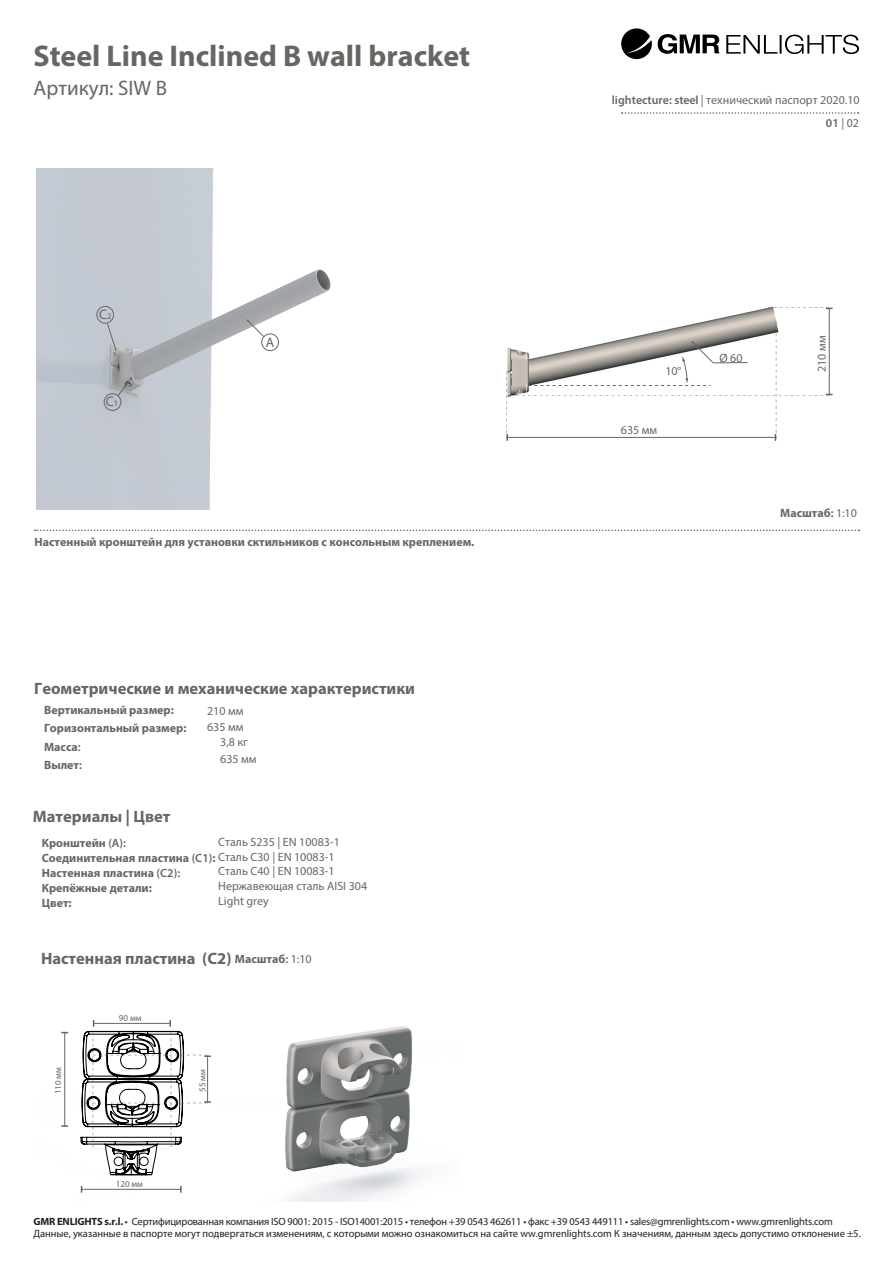
<style>
.page{position:relative;width:893px;height:1263px;background:#fff}
.page>*{position:absolute;margin:0;border:0;box-sizing:border-box;transform-origin:0 0}
.t1{font:700 30px "Myriad Pro";color:#656762}
.t2{font:21px "Myriad Pro";color:#656762}
.t3{font:700 16.5px "Myriad Pro";color:#656762}
.t4{font:13.8px "Myriad Pro";color:#656762}
.t5{font:700 12px/15px "Myriad Pro";color:#656762}
.t6{font:12px/14.9px "Myriad Pro";color:#656762}
.t7{font:10.5px/12px "Myriad Pro";letter-spacing:-.005em;color:#231f20}
.t8{font:9px "Myriad Pro";color:#656762}
.s1{font-size:8.7px}
.s2{font-weight:600}
.s3{font-size:12px}
.s4{font-weight:600;font-size:12px}
.s5{font-weight:400;font-size:12px}
.s6{font-weight:400}
.s7{font-weight:700}
</style>
<div class="page">
<svg style="left:35px;top:529px;width:824px;height:2px"></svg>
<svg style="left:622px;top:112px;width:237px;height:2px"></svg>
<img style="left:61px;top:1026px;width:361px;height:175px">
<hr style="left:82px;top:1189px;width:99px;height:1px;background:#656762">
<svg style="left:180px;top:1186px;width:2px;height:7px"></svg>
<hr style="left:64px;top:1032px;width:1px;height:94px;background:#656762">
<svg style="left:61px;top:1125px;width:7px;height:2px"></svg>
<svg style="left:81px;top:1020px;width:130px;height:158px"></svg>
<img style="left:37px;top:169px;width:294px;height:340px">
<div style="left:262px;top:334px;width:17px;height:17px;border:1px solid #656762;border-radius:50%"></div>
<svg style="left:247px;top:319px;width:17px;height:18px"></svg>
<div style="left:97px;top:306px;width:17px;height:17px;border:1px solid #656762;border-radius:50%"></div>
<svg style="left:107px;top:323px;width:10px;height:28px"></svg>
<div style="left:104px;top:393px;width:17px;height:18px;border:1px solid #656762;border-radius:50%"></div>
<svg style="left:117px;top:377px;width:15px;height:19px"></svg>
<img style="left:707px;top:306px;width:69px;height:15px">
<hr style="left:829px;top:308px;width:1px;height:86px;background:#656762">
<svg style="left:768px;top:307px;width:65px;height:2px"></svg>
<svg style="left:621px;top:28px;width:31px;height:31px"></svg>
<svg style="left:658px;top:34px;width:61px;height:20px"></svg>
<svg style="left:726px;top:35px;width:133px;height:19px"></svg>
<svg style="left:506px;top:321px;width:327px;height:120px"></svg>
<h1 class="t1" style="left:34px;top:36px;width:438px">Steel Line Inclined B wall bracket</h1>
<h2 class="t2" style="left:34px;top:75px;width:135px">Артикул: SIW B</h2>
<h3 class="t4" style="left:99px;top:306px;width:14px">C<span class="s1">2</span></h3>
<h3 class="t4" style="left:106px;top:393px;width:14px">C<span class="s1">1</span></h3>
<h3 class="t4" style="left:266px;top:333px;width:10px">A</h3>
<p class="t5" style="left:35px;top:534px;width:441px">Настенный кронштейн для установки сктильников с консольным креплением.</p>
<h3 class="t3" style="left:34px;top:678px;width:382px">Геометрические и механические характеристики</h3>
<p class="t5" style="left:44px;top:701px;width:144px;line-height:18.1px">Вертикальный размер:<br>Горизонтальный размер:<br>Масса<span class="s2">:<br></span>Вылет<span class="s2">:</span></p>
<p class="t6" style="left:207px;top:703px;width:38px">210 мм</p>
<p class="t6" style="left:207px;top:719px;width:38px">635 мм</p>
<p class="t6" style="left:220px;top:733px;width:38px;line-height:17.1px">3,8 кг<br>635 мм</p>
<h3 class="t3" style="left:33px;top:805px;width:139px">Материалы | Цвет</h3>
<p class="t6" style="left:218px;top:834px;width:150px">Сталь S235 | EN 10083-1<br>Сталь C30 | EN 10083-1<br>Сталь C40 | EN 10083-1<br>Нержавеющая сталь AISI 304<br>Light grey</p>
<p class="t5" style="left:42px;top:835px;width:175px">Кронштейн <span class="s2">(A):<br></span>Соединительная пластина <span class="s2">(C1)</span>:<br>Настенная пластина <span class="s2">(C2):<br></span>Крепёжные детали:<br>Цвет:</p>
<h3 class="t3" style="left:41px;top:947px;width:272px">Настенная пластина (C2) <span class="s3">Масштаб</span><span class="s4">:</span> <span class="s5">1:10</span></h3>
<p class="t8" style="left:53px;top:1094px;width:29px;rotate:-90deg">110 мм</p>
<p class="t8" style="left:119px;top:1012px;width:24px">90 мм</p>
<p class="t8" style="left:116px;top:1178px;width:29px">120 мм</p>
<p class="t8" style="left:197px;top:1092px;width:24px;rotate:-90deg">55 мм</p>
<p class="t6" style="left:612px;top:93px;width:249px"><span class="s2">lightecture: steel</span> | технический паспорт 2020.10</p>
<p class="t6" style="left:826px;top:115px;width:35px"><span class="s2">01</span> | 02</p>
<p class="t6" style="left:665px;top:363px;width:18px">10°</p>
<p class="t6" style="left:621px;top:422px;width:38px">635 мм</p>
<p class="t6" style="left:719px;top:350px;width:25px">Ø 60</p>
<p class="t6" style="left:814px;top:372px;width:38px;rotate:-90deg">210 мм</p>
<p class="t5" style="left:780px;top:505px;width:78px">Масштаб<span class="s2">:</span> <span class="s6">1:10</span></p>
<p class="t7" style="left:34px;top:1215px;width:829px"><span class="s7">GMR ENLIGHTS s.r.l.</span> • Сертифицированная компания ISO 9001: 2015 - ISO14001:2015 • телефон +39 0543 462611 • факс +39 0543 449111 • sales@gmrenlights.com • www.gmrenlights.com<br>Данные, указанные в паспорте могут подвергаться изменениям, с которыми можно ознакомиться на сайте ww.gmrenlights.com К значениям, данным здесь допустимо отклонение ±5.</p>
</div>
